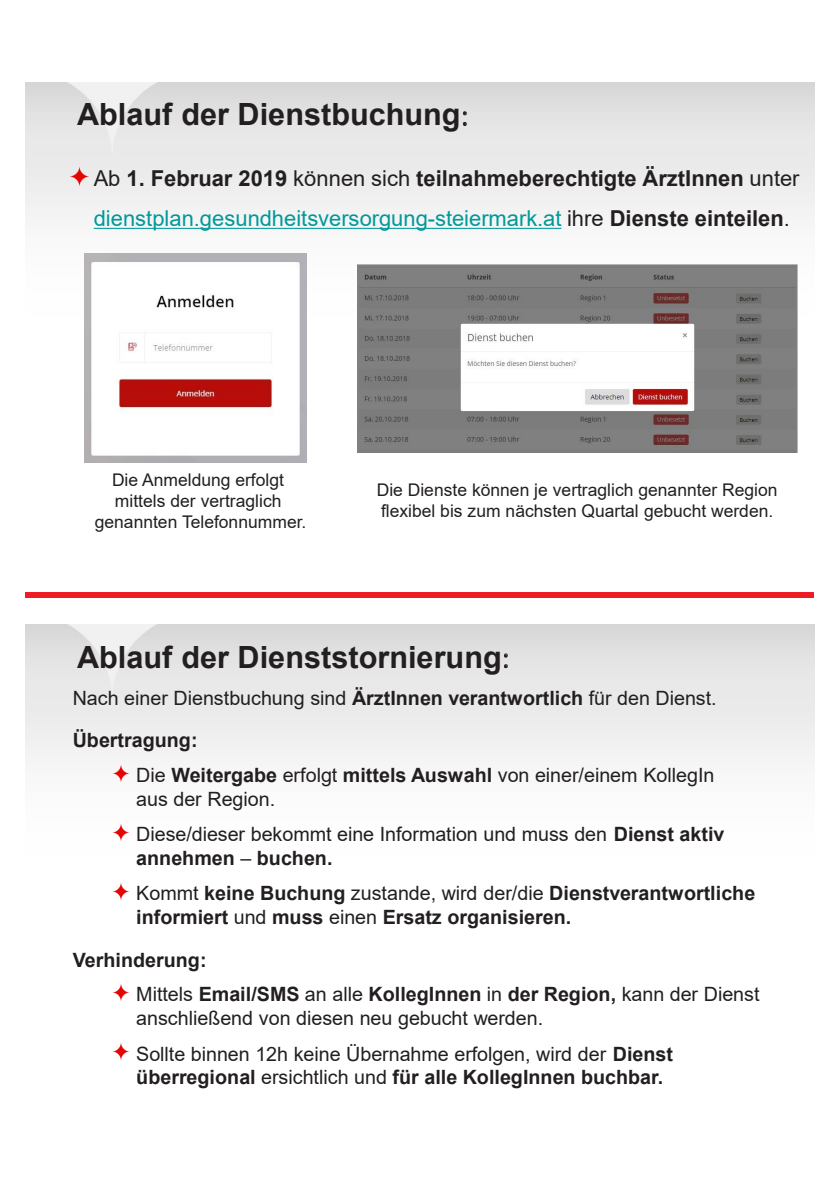
<style>
.page{position:relative;width:840px;height:1191px;background:#fff}
.page>*{position:absolute;margin:0;border:0;box-sizing:border-box;transform-origin:0 0}
.t1{font:700 30.6px "Arial";color:#231f20}
.t2{font:700 22px/39.4px "Arial";color:#231f20}
.t3{font:19.6px/23.6px "Arial";letter-spacing:-.005em;color:#231f20}
.t4{font:700 19.6px/23.6px "Arial";color:#231f20}
.t5{font:17.4px/21px "Arial";color:#231f20;text-align:center}
.s1{font-family:"Calibri";font-weight:300}
.s2{font-weight:400}
.s3{font-weight:400;color:#099}
.s4{font-weight:700}
</style>
<div class="page">
<svg style="left:462px;top:111px;width:5px;height:17px"></svg>
<img style="left:70px;top:166px;width:19px;height:20px">
<svg style="left:94px;top:228px;width:467px;height:1px"></svg>
<img style="left:358px;top:265px;width:439px;height:188px">
<img style="left:84px;top:254px;width:222px;height:208px">
<svg style="left:503px;top:653px;width:5px;height:16px"></svg>
<img style="left:112px;top:764px;width:18px;height:18px">
<img style="left:112px;top:823px;width:18px;height:18px">
<img style="left:112px;top:882px;width:18px;height:18px">
<img style="left:112px;top:983px;width:18px;height:18px">
<img style="left:112px;top:1042px;width:18px;height:18px">
<div style="left:26px;top:592px;width:787px;height:6px;background:#ee1c25"></div>
<p class="t1" style="left:77px;top:93px;width:392px">Ablauf der Dienstbuchung<span class="s1">:</span></p>
<p class="t2" style="left:94px;top:159px;width:707px"><span class="s2">Ab</span> 1. Februar 2019 <span class="s2">können sich</span> teilnahmeberechtigte ÄrztInnen <span class="s2">unter </span><span class="s3">dienstplan.gesundheitsversorgung-steiermark.at</span> <span class="s2">ihre</span> Dienste einteilen<span class="s2">.</span></p>
<p class="t5" style="left:95px;top:469px;width:213px">Die Anmeldung erfolgt mittels der vertraglich genannten Telefonnummer.</p>
<p class="t5" style="left:376px;top:479px;width:402px;text-align:left">Die Dienste können je vertraglich genannter Region flexibel bis zum nächsten Quartal gebucht werden.</p>
<p class="t1" style="left:77px;top:635px;width:433px">Ablauf der Dienststornierung<span class="s1">:</span></p>
<p class="t3" style="left:73px;top:677px;width:645px;line-height:42px">Nach einer Dienstbuchung sind <span class="s4">ÄrztInnen verantwortlich</span> für den Dienst.<br><span class="s4">Übertragung:</span></p>
<p class="t3" style="left:136px;top:763px;width:579px">Die <span class="s4">Weitergabe</span> erfolgt <span class="s4">mittels Auswahl</span> von einer/einem KollegIn aus der Region.</p>
<p class="t3" style="left:136px;top:822px;width:589px">Diese/dieser bekommt eine Information und muss den <span class="s4">Dienst aktiv annehmen</span> – <span class="s4">buchen.</span></p>
<p class="t4" style="left:136px;top:881px;width:620px"><span class="s2">Kommt</span> keine Buchung <span class="s2">zustande, wird der/die</span> Dienstverantwortliche informiert <span class="s2">und</span> muss <span class="s2">einen</span> Ersatz organisieren.</p>
<p class="t4" style="left:136px;top:943px;width:624px;line-height:34.6px;text-indent:-63px">Verhinderung:<br><span class="s2">Mittels</span> Email/SMS <span class="s2">an alle</span> KollegInnen <span class="s2">in</span> der Region, <span class="s2">kann der Dienst</span></p>
<p class="t3" style="left:136px;top:1000px;width:538px;line-height:35.4px">anschließend von diesen neu gebucht werden.<br>Sollte binnen 12h keine Übernahme erfolgen, wird der <span class="s4">Dienst</span></p>
<p class="t4" style="left:136px;top:1065px;width:528px">überregional <span class="s2">ersichtlich und</span> für alle KollegInnen buchbar.</p>
</div>
